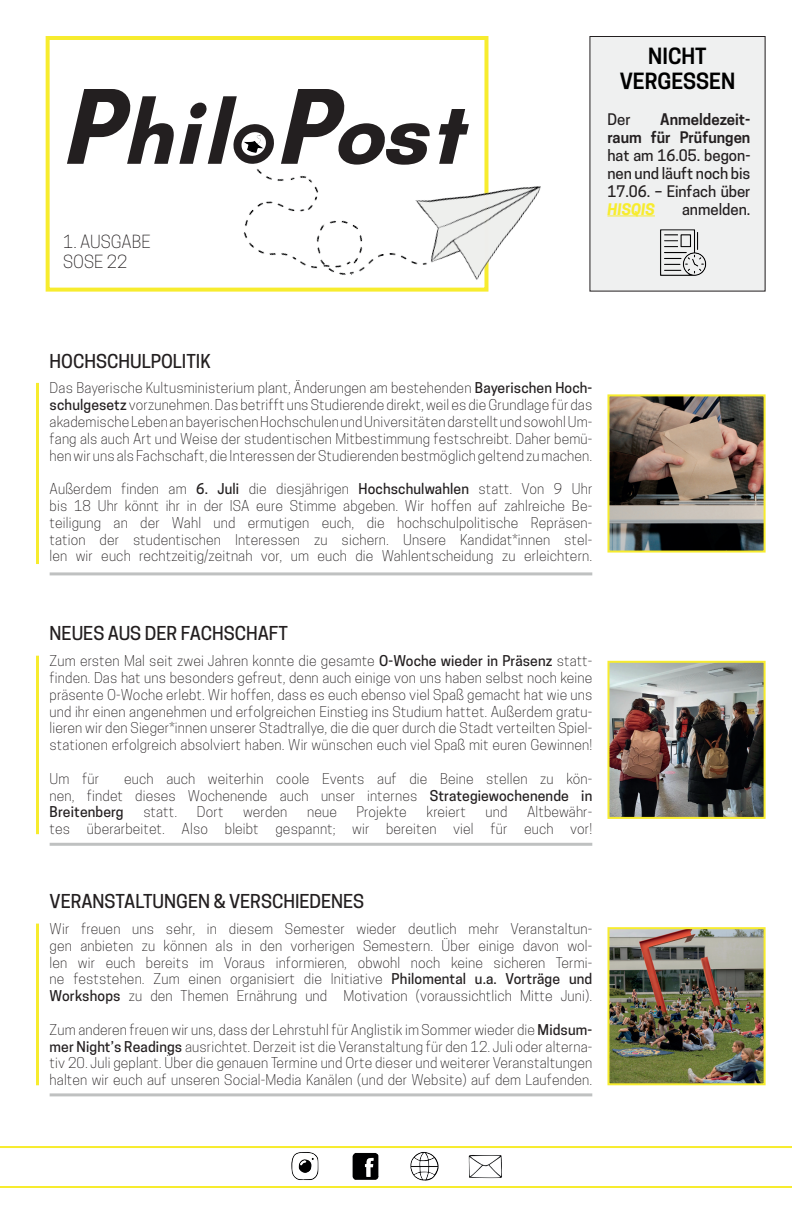
<style>
.page{position:relative;width:792px;height:1224px;background:#fff}
.page>*{position:absolute;margin:0;border:0;box-sizing:border-box;transform-origin:0 0}
.t1{font:italic 700 90px "Glacial Indifference";color:#231f20}
.t2{font:600 21px/25.2px "Cooper Hewitt";color:#000;text-align:center}
.t3{font:500 18px "Cooper Hewitt";color:#231f20}
.t4{font:300 17px/20.4px "Cooper Hewitt";color:#231f20}
.t5{font:500 15px/18px "Cooper Hewitt";color:#231f20;text-align:justify}
.t6{font:600 15px/18px "Cooper Hewitt";color:#231f20;text-align:right}
.t7{font:italic 700 15px "Cooper Hewitt";color:#f7ec2e}
.t8{font:300 14px/16.8px "Cooper Hewitt";letter-spacing:.01em;color:#231f20;text-align:justify}
.s1{font-size:110px}
.s2{font-weight:500}
</style>
<div class="page">
<svg style="left:0;top:1146px;width:792px;height:42px"></svg>
<div style="left:46px;top:36px;width:442px;height:256px;border:4px solid #f7ec2e"></div>
<div style="left:590px;top:36px;width:175px;height:255px;background:#eff0f0"></div>
<hr style="left:607px;top:216px;width:48px;height:1px;background:#f7ec2e">
<svg style="left:233px;top:124px;width:41px;height:40px"></svg>
<img style="left:243px;top:134px;width:22px;height:22px">
<hr style="left:50px;top:843px;width:542px;height:3px;background:#bfc1c1">
<hr style="left:36px;top:656px;width:3px;height:178px;background:#f7ec2e">
<img style="left:610px;top:664px;width:153px;height:152px">
<div style="left:607px;top:661px;width:159px;height:158px;border:2px solid #f7ec2e"></div>
<img style="left:610px;top:397px;width:153px;height:153px">
<div style="left:607px;top:394px;width:159px;height:159px;border:2px solid #f7ec2e"></div>
<hr style="left:50px;top:572px;width:542px;height:3px;background:#bfc1c1">
<hr style="left:36px;top:383px;width:3px;height:181px;background:#f7ec2e">
<img style="left:610px;top:930px;width:153px;height:152px">
<div style="left:607px;top:927px;width:159px;height:158px;border:2px solid #f7ec2e"></div>
<hr style="left:50px;top:1093px;width:542px;height:3px;background:#bfc1c1">
<hr style="left:36px;top:924px;width:3px;height:161px;background:#f7ec2e">
<img style="left:385px;top:144px;width:156px;height:148px">
<img style="left:360px;top:241px;width:71px;height:41px">
<img style="left:314px;top:265px;width:46px;height:23px">
<img style="left:319px;top:220px;width:29px;height:18px">
<img style="left:333px;top:225px;width:42px;height:42px">
<img style="left:304px;top:240px;width:24px;height:36px">
<img style="left:249px;top:242px;width:55px;height:23px">
<img style="left:243px;top:202px;width:19px;height:37px">
<img style="left:262px;top:201px;width:28px;height:10px">
<img style="left:290px;top:198px;width:27px;height:14px">
<img style="left:310px;top:179px;width:9px;height:19px">
<img style="left:290px;top:175px;width:20px;height:7px">
<img style="left:251px;top:159px;width:33px;height:22px">
<img style="left:348px;top:1149px;width:35px;height:36px">
<img style="left:288px;top:1149px;width:36px;height:36px">
<img style="left:407px;top:1149px;width:35px;height:36px">
<img style="left:468px;top:1152px;width:35px;height:30px">
<img style="left:660px;top:229px;width:47px;height:47px">
<h1 class="t1" style="left:60px;top:77px;width:428px"><span class="s1">P</span>hil <span class="s1">P</span>ost</h1>
<p class="t4" style="left:63px;top:231px;width:89px">1. AUSGABE<br>SOSE 22</p>
<h2 class="t2" style="left:620px;top:43px;width:117px">NICHT<br>VERGESSEN</h2>
<p class="t5" style="left:607px;top:110px;width:25px">Der</p>
<p class="t6" style="left:607px;top:110px;width:144px">Anmeldezeit-<br>raum für Prüfungen</p>
<p class="t5" style="left:607px;top:146px;width:145px">hat am 16.05. begon&shy;nen und läuft noch bis 17.06. – Einfach über</p>
<p class="t7" style="left:607px;top:200px;width:49px">HISQIS</p>
<p class="t5" style="left:682px;top:200px;width:70px">anmelden.</p>
<p class="t3" style="left:50px;top:351px;width:163px">HOCHSCHULPOLITIK</p>
<p class="t8" style="left:50px;top:380px;width:544px">Das Bayerische Kultusministerium plant, Änderungen am bestehenden <span class="s2">Bayerischen Hoch&shy;schulgesetz</span> vorzunehmen. Das betrifft uns Studierende direkt, weil es die Grundlage für das akademische Leben an bayerischen Hochschulen und Universitäten darstellt und sowohl Um&shy;fang als auch Art und Weise der studentischen Mitbestimmung festschreibt. Daher bemü&shy;hen wir uns als Fachschaft, die Interessen der Studierenden bestmöglich geltend zu machen.</p>
<p class="t8" style="left:50px;top:481px;width:544px">Außerdem finden am <span class="s2">6. Juli</span> die diesjährigen <span class="s2">Hochschulwahlen</span> statt. Von 9 Uhr bis 18 Uhr könnt ihr in der ISA eure Stimme abgeben. Wir hoffen auf zahlreiche Be&shy;teiligung an der Wahl und ermutigen euch, die hochschulpolitische Repräsen&shy;tation der studentischen Interessen zu sichern. Unsere Kandidat*innen stel&shy;len wir euch rechtzeitig/zeitnah vor, um euch die Wahlentscheidung zu erleichtern.</p>
<p class="t3" style="left:50px;top:623px;width:240px">NEUES AUS DER FACHSCHAFT</p>
<p class="t8" style="left:50px;top:653px;width:544px">Zum ersten Mal seit zwei Jahren konnte die gesamte <span class="s2">O-Woche wieder in Präsenz</span> statt&shy;finden. Das hat uns besonders gefreut, denn auch einige von uns haben selbst noch keine präsente O-Woche erlebt. Wir hoffen, dass es euch ebenso viel Spaß gemacht hat wie uns und ihr einen angenehmen und erfolgreichen Einstieg ins Studium hattet. Außerdem gratu&shy;lieren wir den Sieger*innen unserer Stadtrallye, die die quer durch die Stadt verteilten Spiel&shy;stationen erfolgreich absolviert haben. Wir wünschen euch viel Spaß mit euren Gewinnen!</p>
<p class="t8" style="left:50px;top:770px;width:51px">Um für</p>
<p class="t8" style="left:50px;top:770px;width:544px;text-indent:75px">euch auch weiterhin coole Events auf die Beine stellen zu kön&shy;nen, findet dieses Wochenende auch unser internes <span class="s2">Strategiewochenende in Breitenberg</span></p>
<p class="t8" style="left:50px;top:804px;width:544px;text-align:right">Altbewähr-<br>tes überarbeitet. Also bleibt gespannt; wir bereiten viel für euch vor!</p>
<p class="t8" style="left:143px;top:804px;width:35px">statt.</p>
<p class="t8" style="left:197px;top:804px;width:28px">Dort</p>
<p class="t8" style="left:243px;top:804px;width:46px">werden</p>
<p class="t8" style="left:307px;top:804px;width:31px">neue</p>
<p class="t8" style="left:357px;top:804px;width:52px">Projekte</p>
<p class="t8" style="left:427px;top:804px;width:41px">kreiert</p>
<p class="t8" style="left:486px;top:804px;width:23px">und</p>
<p class="t3" style="left:50px;top:891px;width:316px">VERANSTALTUNGEN &amp; VERSCHIEDENES</p>
<p class="t8" style="left:50px;top:920px;width:544px">Wir freuen uns sehr, in diesem Semester wieder deutlich mehr Veranstaltun&shy;gen anbieten zu können als in den vorherigen Semestern. Über einige davon wol&shy;len wir euch bereits im Voraus informieren, obwohl noch keine sicheren Termi&shy;ne feststehen. Zum einen organisiert die Initiative <span class="s2">Philomental u.a. Vorträge und Workshops</span> zu den Themen Ernährung und Motivation (voraussichtlich Mitte Juni).</p>
<p class="t8" style="left:50px;top:1021px;width:544px">Zum anderen freuen wir uns, dass der Lehrstuhl für Anglistik im Sommer wieder die <span class="s2">Midsum&shy;mer Night’s Readings</span> ausrichtet. Derzeit ist die Veranstaltung für den 12. Juli oder alterna&shy;tiv 20. Juli geplant. Über die genauen Termine und Orte dieser und weiterer Veranstaltungen halten wir euch auf unseren Social-Media Kanälen (und der Website) auf dem Laufenden.</p>
</div>
